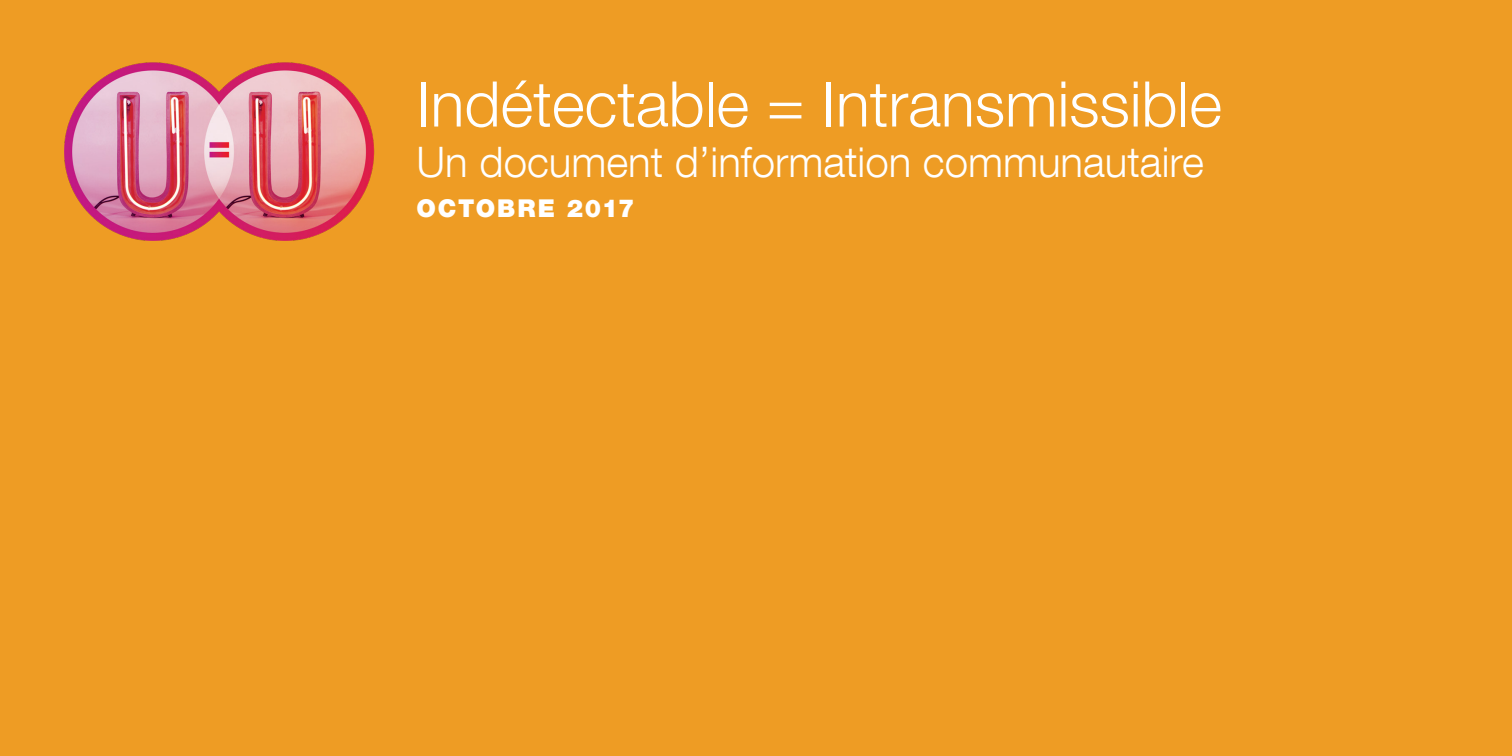
<style>
.page{position:relative;width:1512px;height:756px;background:#ee9c24}
.page>*{position:absolute;margin:0;border:0;box-sizing:border-box;transform-origin:0 0}
.t1{font:300 63px "Helvetica Neue LT Com";color:#fff}
.t2{font:300 42px "Helvetica Neue LT Com";color:#fff}
.t3{font:900 24.5px "Helvetica Neue LT Com";letter-spacing:.07em;color:#fff}
</style>
<div class="page">
<img style="left:64px;top:62px;width:311px;height:179px">
<h1 class="t1" style="left:417px;top:66px;width:807px">Indétectable = Intransmissible</h1>
<h1 class="t2" style="left:417px;top:136px;width:789px">Un document d’information communautaire</h1>
<h3 class="t3" style="left:417px;top:193px;width:219px">OCTOBRE 2017</h3>
</div>
